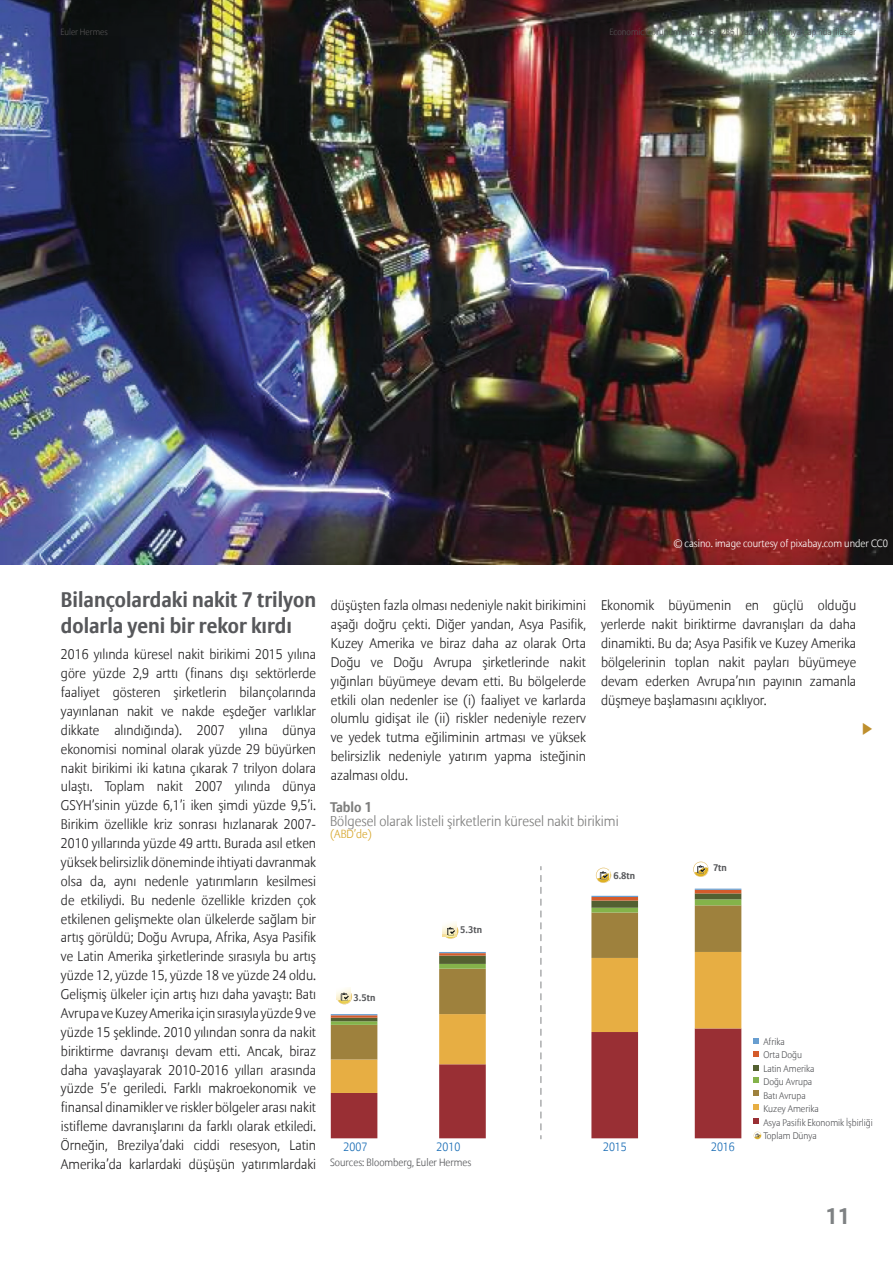
<style>
.page{position:relative;width:893px;height:1263px;background:#fff}
.page>*{position:absolute;margin:0;border:0;box-sizing:border-box;transform-origin:0 0}
.t1{font:22.5px "Allianz Sans Bold OZC";color:#7e8183}
.t2{font:21px/25.7px "Allianz Sans Bold OZC";color:#57585b}
.t3{font:14.25px "Allianz Sans Light OZC";color:#7d7d7c}
.t4{font:13.8px/18.9px "Allianz Sans Light OZC";color:#242324;text-align:justify}
.t5{font:13.8px "Allianz Sans Bold OZC";color:#7d7d7c}
.t6{font:13.8px "Apple Gothic";color:#be8f2d}
.t7{font:12px "Allianz Sans Light OZC";color:#186cb5}
.t8{font:11.7px "Allianz Sans Light OZC";color:#d7a72e}
.t9{font:10.5px "Allianz Sans Light OZC";color:#fff}
.t10{font:10.5px "Allianz Sans Light OZC";color:#57585b}
.t11{font:9.6px/13.5px "Allianz Sans Light OZC";color:#57585b}
.t12{font:9.6px "Allianz Sans Bold OZC";color:#57585b}
.t13{font:9px "Allianz Sans Light OZC";color:#515051}
.s1{font-size:14.25px}
</style>
<div class="page">
<svg style="left:331px;top:862px;width:410px;height:277px"></svg>
<svg style="left:754px;top:1077px;width:5px;height:5px"></svg>
<svg style="left:754px;top:1090px;width:5px;height:6px"></svg>
<svg style="left:754px;top:1118px;width:5px;height:5px"></svg>
<svg style="left:754px;top:1132px;width:7px;height:7px"></svg>
<svg style="left:754px;top:1104px;width:5px;height:6px"></svg>
<svg style="left:754px;top:1039px;width:5px;height:5px"></svg>
<svg style="left:754px;top:1065px;width:5px;height:5px"></svg>
<svg style="left:754px;top:1051px;width:5px;height:5px"></svg>
<img style="left:0;top:0;width:893px;height:565px">
<p class="t13" style="left:60px;top:26px;width:49px">Euler Hermes</p>
<p class="t13" style="left:609px;top:26px;width:248px">Economic Görünüm No. 1235-1236 | Yaz 2017 | Dünya Çapında İflaslar</p>
<p class="t9" style="left:673px;top:537px;width:216px">© casino. image courtesy of pixabay.com under CC0</p>
<h2 class="t2" style="left:61px;top:588px;width:257px">Bilançolardaki nakit 7 trilyon dolarla yeni bir rekor kırdı</h2>
<p class="t4" style="left:61px;top:646px;width:257px">2016 yılında küresel nakit birikimi 2015 yılına göre yüzde 2,9 arttı (finans dışı sektörlerde faaliyet gösteren şirketlerin bilançolarında yayınlanan nakit ve nakde eşdeğer varlıklar dikkate alındığında). 2007 yılına dünya ekonomisi nominal olarak yüzde 29 büyürken nakit birikimi iki katına çıkarak 7 trilyon dolara ulaştı. Toplam nakit 2007 yılında dünya GSYH’sinin yüzde 6,1’i iken şimdi yüzde 9,5’i.<br>Birikim özellikle kriz sonrası hızlanarak 2007- 2010 yıllarında yüzde 49 arttı. Burada asıl etken yüksek belirsizlik döneminde ihtiyati davranmak olsa da, aynı nedenle yatırımların kesilmesi de etkiliydi. Bu nedenle özellikle krizden çok etkilenen gelişmekte olan ülkelerde sağlam bir artış görüldü; Doğu Avrupa, Afrika, Asya Pasifik ve Latin Amerika şirketlerinde sırasıyla bu artış yüzde 12, yüzde 15, yüzde 18 ve yüzde 24 oldu.<br>Gelişmiş ülkeler için artış hızı daha yavaştı: Batı Avrupa ve Kuzey Amerika için sırasıyla yüzde 9 ve yüzde 15 şeklinde. 2010 yılından sonra da nakit biriktirme davranışı devam etti. Ancak, biraz daha yavaşlayarak 2010-2016 yılları arasında yüzde 5’e geriledi. Farklı makroekonomik ve finansal dinamikler ve riskler bölgeler arası nakit istifleme davranışlarını da farklı olarak etkiledi.<br>Örneğin, Brezilya’daki ciddi resesyon, Latin Amerika’da karlardaki düşüşün yatırımlardaki</p>
<p class="t4" style="left:331px;top:596px;width:257px">düşüşten fazla olması nedeniyle nakit birikimini aşağı doğru çekti. Diğer yandan, Asya Pasifik, Kuzey Amerika ve biraz daha az olarak Orta Doğu ve Doğu Avrupa şirketlerinde nakit yığınları büyümeye devam etti. Bu bölgelerde etkili olan nedenler ise (i) faaliyet ve karlarda olumlu gidişat ile (ii) riskler nedeniyle rezerv ve yedek tutma eğiliminin artması ve yüksek belirsizlik nedeniyle yatırım yapma isteğinin azalması oldu.</p>
<p class="t4" style="left:601px;top:596px;width:257px">Ekonomik büyümenin en güçlü olduğu yerlerde nakit biriktirme davranışları da daha dinamikti. Bu da; Asya Pasifik ve Kuzey Amerika bölgelerinin toplan nakit payları büyümeye devam ederken Avrupa’nın payının zamanla düşmeye başlamasını açıklıyor.</p>
<p class="t6" style="left:862px;top:721px;width:12px">▶</p>
<p class="t5" style="left:330px;top:798px;width:44px">Tablo <span class="s1">1</span></p>
<p class="t3" style="left:330px;top:813px;width:290px">Bölgesel olarak listeli şirketlerin küresel nakit birikimi</p>
<p class="t8" style="left:330px;top:827px;width:43px">(ABD’de)</p>
<p class="t12" style="left:353px;top:991px;width:23px">3.5tn</p>
<p class="t12" style="left:460px;top:923px;width:23px">5.3tn</p>
<p class="t12" style="left:613px;top:870px;width:23px">6.8tn</p>
<p class="t12" style="left:713px;top:862px;width:15px">7tn</p>
<p class="t7" style="left:344px;top:1140px;width:25px">2007</p>
<p class="t7" style="left:437px;top:1140px;width:25px">2010</p>
<p class="t7" style="left:603px;top:1140px;width:25px">2015</p>
<p class="t7" style="left:711px;top:1140px;width:25px">2016</p>
<p class="t10" style="left:330px;top:1156px;width:143px">Sources: Bloomberg, Euler Hermes</p>
<p class="t11" style="left:763px;top:1035px;width:111px">Afrika<br>Orta Doğu<br>Latin Amerika<br>Doğu Avrupa<br>Batı Avrupa<br>Kuzey Amerika<br>Asya Pasifik Ekonomik İşbirliği<br>Toplam Dünya</p>
<h1 class="t1" style="left:825px;top:1202px;width:26px">11</h1>
</div>
